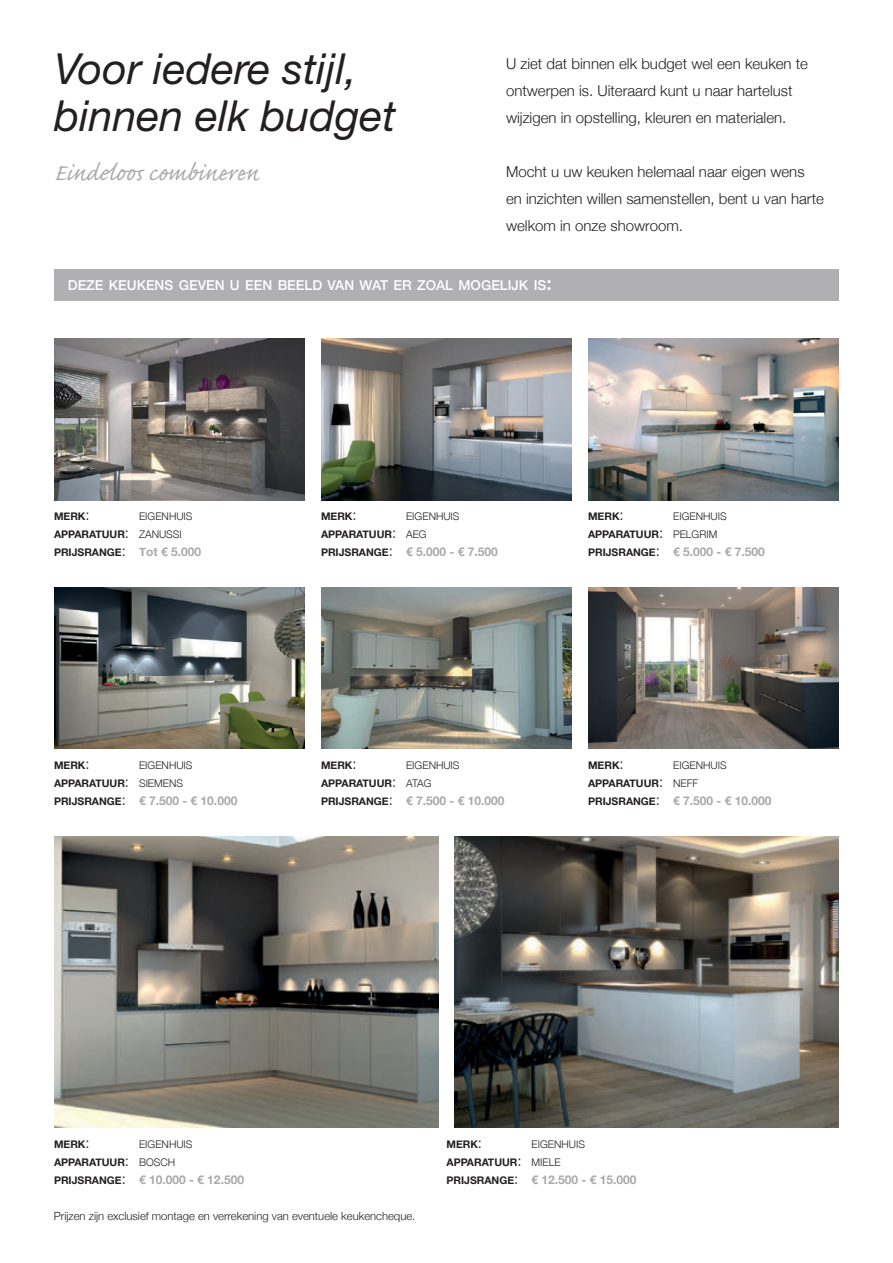
<style>
.page{position:relative;width:893px;height:1263px;background:#fff}
.page>*{position:absolute;margin:0;border:0;box-sizing:border-box;transform-origin:0 0}
.t1{font:italic 42.9px/46.5px "Helvetica Neue";color:#231f20}
.t2{font:30px "Caflisch Script Pro";color:#a9a8aa}
.t3{font:300 15px/27px "Helvetica Neue";color:#231f20}
.t4{font:500 13.65px "Helvetica Neue";color:#fff}
.t5{font:700 12px "Helvetica Neue";color:#a9a8aa}
.t6{font:300 11.25px "Helvetica Neue";color:#231f20}
.t7{font:300 10.5px/18px "Helvetica Neue";color:#231f20}
.t8{font:700 10.5px/18px "Helvetica Neue";color:#231f20}
.s1{font-size:19.5px}
.s2{font-weight:300}
.s3{font-weight:300;font-size:15px}
.s4{font-size:11.55px;color:#a9a8aa}
.s5{font-size:12px;color:#a9a8aa}
.s6{font-weight:700}
.s7{font-size:15px}
.s8{font-size:10.5px;color:#231f20}
.s9{font-weight:300;font-size:15px;color:#231f20}
</style>
<div class="page">
<img style="left:455px;top:836px;width:384px;height:291px">
<img style="left:54px;top:836px;width:384px;height:291px">
<img style="left:54px;top:338px;width:251px;height:162px">
<img style="left:321px;top:338px;width:251px;height:162px">
<img style="left:588px;top:338px;width:251px;height:162px">
<img style="left:54px;top:587px;width:251px;height:162px">
<img style="left:321px;top:587px;width:251px;height:162px">
<img style="left:588px;top:587px;width:251px;height:162px">
<div style="left:54px;top:269px;width:784px;height:31px;background:#b0afb1"></div>
<h1 class="t1" style="left:54px;top:45px;width:344px">Voor iedere stijl, binnen elk budget</h1>
<p class="t3" style="left:506px;top:49px;width:304px">U ziet dat binnen elk budget wel een keuken te ontwerpen is. Uiteraard kunt u naar hartelust wijzigen in opstelling, kleuren en materialen.</p>
<p class="t3" style="left:506px;top:157px;width:319px">Mocht u uw keuken helemaal naar eigen wens en inzichten willen samenstellen, bent u van harte welkom in onze showroom.</p>
<h2 class="t2" style="left:54px;top:157px;width:206px">Eindeloos combineren</h2>
<p class="t4" style="left:68px;top:274px;width:485px">DEZE KEUKENS GEVEN U EEN BEELD VAN WAT ER ZOAL MOGELIJK IS<span class="s1">:</span></p>
<p class="t8" style="left:54px;top:507px;width:149px;text-indent:85px"><span class="s2">EIGENHUIS<br></span>APPARATUUR<span class="s3">:</span> <span class="s2">ZANUSSI<br></span>PRIJSRANGE<span class="s3">:</span> <span class="s4">T</span><span class="s5">ot</span> <span class="s5">€ 5.000</span></p>
<p class="t8" style="left:321px;top:507px;width:37px">MERK<span class="s3">:</span></p>
<p class="t7" style="left:321px;top:506px;width:140px;text-indent:85px">EIGENHUIS<br><span class="s6">APPARATUUR</span><span class="s7">:</span> AEG</p>
<p class="t5" style="left:321px;top:542px;width:178px"><span class="s8">PRIJSRANGE</span><span class="s9">:</span> € 5.000 - € 7.500</p>
<p class="t8" style="left:54px;top:507px;width:37px">MERK<span class="s3">:</span></p>
<p class="t7" style="left:54px;top:755px;width:140px;text-indent:85px">EIGENHUIS<br><span class="s6">APPARATUUR</span><span class="s7">:</span> SIEMENS</p>
<p class="t5" style="left:54px;top:791px;width:185px"><span class="s8">PRIJSRANGE</span><span class="s9">:</span> € 7.500 - € 10.000</p>
<p class="t8" style="left:54px;top:756px;width:37px">MERK<span class="s3">:</span></p>
<p class="t7" style="left:321px;top:755px;width:140px;text-indent:85px">EIGENHUIS<br><span class="s6">APPARATUUR</span><span class="s7">:</span> ATAG</p>
<p class="t5" style="left:321px;top:791px;width:185px"><span class="s8">PRIJSRANGE</span><span class="s9">:</span> € 7.500 - € 10.000</p>
<p class="t8" style="left:321px;top:756px;width:37px">MERK<span class="s3">:</span></p>
<p class="t7" style="left:588px;top:506px;width:140px;text-indent:85px">EIGENHUIS<br><span class="s6">APPARATUUR</span><span class="s7">:</span> PELGRIM</p>
<p class="t5" style="left:588px;top:542px;width:178px"><span class="s8">PRIJSRANGE</span><span class="s9">:</span> € 5.000 - € 7.500</p>
<p class="t8" style="left:588px;top:507px;width:37px">MERK<span class="s3">:</span></p>
<p class="t7" style="left:588px;top:755px;width:140px;text-indent:85px">EIGENHUIS<br><span class="s6">APPARATUUR</span><span class="s7">:</span> NEFF</p>
<p class="t5" style="left:588px;top:791px;width:185px"><span class="s8">PRIJSRANGE</span><span class="s9">:</span> € 7.500 - € 10.000</p>
<p class="t8" style="left:588px;top:756px;width:37px">MERK<span class="s3">:</span></p>
<p class="t7" style="left:54px;top:1134px;width:140px;text-indent:85px">EIGENHUIS<br><span class="s6">APPARATUUR</span><span class="s7">:</span> BOSCH</p>
<p class="t5" style="left:54px;top:1170px;width:192px"><span class="s8">PRIJSRANGE</span><span class="s9">:</span> € 10.000 - € 12.500</p>
<p class="t8" style="left:54px;top:1135px;width:37px">MERK<span class="s3">:</span></p>
<p class="t6" style="left:54px;top:1207px;width:363px">Prijzen zijn exclusief montage en verrekening van eventuele keukencheque.</p>
<p class="t7" style="left:446px;top:1134px;width:140px;text-indent:85px">EIGENHUIS<br><span class="s6">APPARATUUR</span><span class="s7">:</span> MIELE</p>
<p class="t5" style="left:446px;top:1170px;width:192px"><span class="s8">PRIJSRANGE</span><span class="s9">:</span> € 12.500 - € 15.000</p>
<p class="t8" style="left:446px;top:1135px;width:37px">MERK<span class="s3">:</span></p>
</div>
